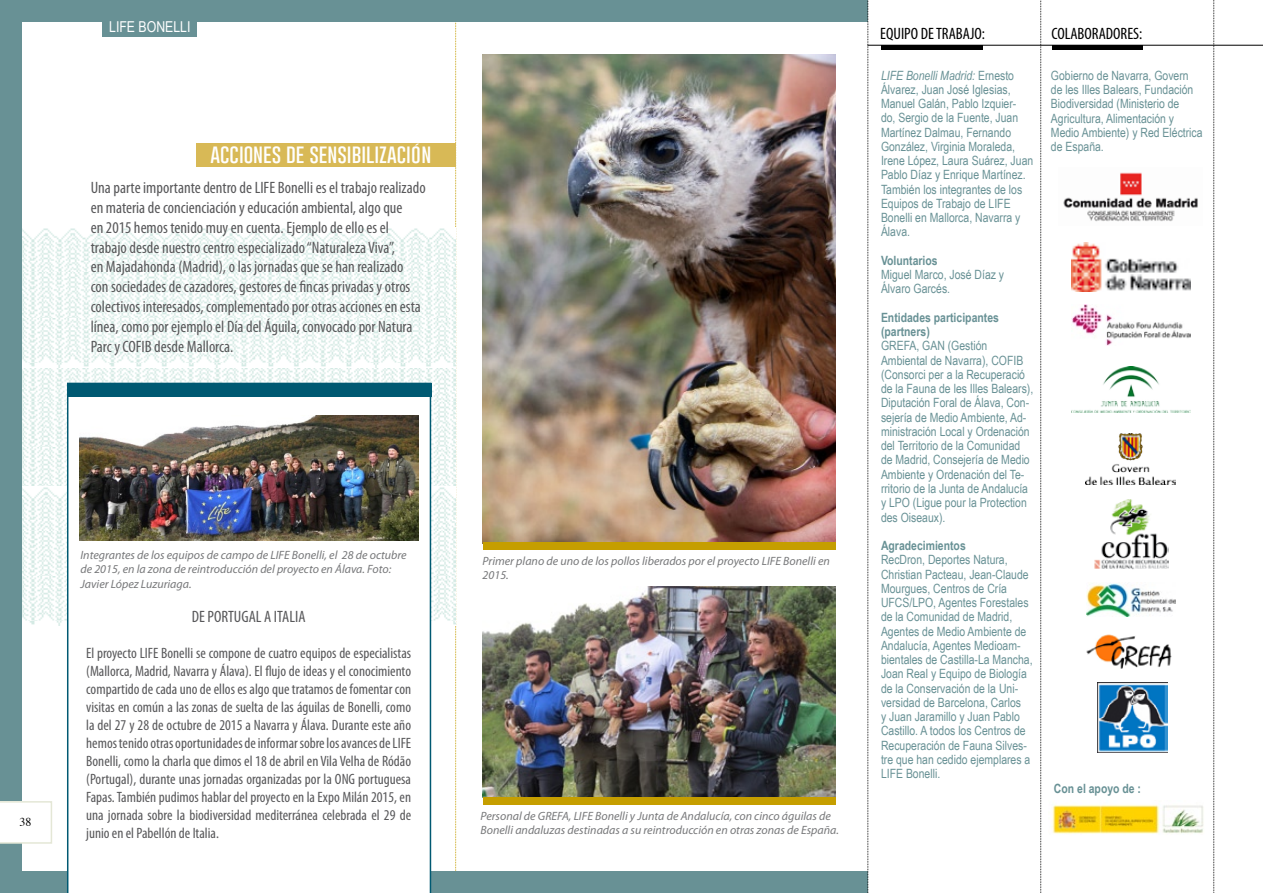
<style>
.page{position:relative;width:1263px;height:893px;background:#fff}
.page>*{position:absolute;margin:0;border:0;box-sizing:border-box;transform-origin:0 0}
.t1{font:100 19.5px "Gobold";color:#fff}
.t2{font:condensed 16.5px/19.8px "Myriad Pro";color:#58585a}
.t3{font:condensed 16.5px "Myriad Pro";color:#000}
.t4{font:condensed 15px/18px "Myriad Pro";color:#58585a;text-align:justify}
.t5{font:15px "Arial Narrow";color:#fff}
.t6{font:12.75px/14.2px "Arial Narrow";color:#689195}
.t7{font:700 12.75px/14.2px "Arial Narrow";color:#689195}
.t8{font:italic 12px/14.4px "Myriad Pro";color:#77787a}
.t9{font:12px "Times";color:#000}
.s1{font-style:italic}
</style>
<div class="page">
<svg style="left:455px;top:21px;width:2px;height:851px"></svg>
<img style="left:21px;top:367px;width:434px;height:119px">
<img style="left:21px;top:486px;width:434px;height:140px">
<img style="left:21px;top:228px;width:434px;height:139px">
<div style="left:0;top:0;width:21px;height:893px;background:#689195"></div>
<div style="left:0;top:0;width:867px;height:21px;background:#689195"></div>
<div style="left:0;top:872px;width:867px;height:21px;background:#689195"></div>
<svg style="left:0;top:801px;width:52px;height:43px"></svg>
<img style="left:483px;top:54px;width:352px;height:488px">
<img style="left:483px;top:586px;width:352px;height:211px">
<hr style="left:867px;top:45px;width:396px;height:1px;background:#000">
<svg style="left:867px;top:0;width:2px;height:893px;background:#c1c2c2"></svg>
<svg style="left:1213px;top:0;width:2px;height:893px;background:#c3c3c3"></svg>
<svg style="left:1040px;top:0;width:2px;height:893px;background:#c4c4c4"></svg>
<div style="left:1052px;top:45px;width:91px;height:5px;background:#000"></div>
<div style="left:881px;top:45px;width:101px;height:5px;background:#000"></div>
<img style="left:1052px;top:805px;width:152px;height:29px">
<img style="left:1063px;top:172px;width:135px;height:50px">
<img style="left:1071px;top:243px;width:119px;height:48px">
<img style="left:1071px;top:304px;width:119px;height:41px">
<img style="left:1071px;top:366px;width:119px;height:47px">
<img style="left:1086px;top:433px;width:89px;height:51px">
<img style="left:1094px;top:499px;width:75px;height:71px">
<img style="left:1086px;top:583px;width:90px;height:34px">
<img style="left:1086px;top:634px;width:86px;height:35px">
<img style="left:1098px;top:682px;width:70px;height:70px">
<div style="left:197px;top:144px;width:259px;height:23px;background:#d8b956"></div>
<svg style="left:67px;top:396px;width:364px;height:497px"></svg>
<div style="left:67px;top:383px;width:364px;height:13px;background:#005972"></div>
<div style="left:483px;top:542px;width:352px;height:8px;background:#c59e00"></div>
<div style="left:483px;top:797px;width:352px;height:8px;background:#c59e00"></div>
<div style="left:102px;top:13px;width:95px;height:24px;background:#689195"></div>
<p class="t5" style="left:109px;top:16px;width:83px">LIFE BONELLI</p>
<h1 class="t1" style="left:210px;top:141px;width:222px">ACCIONES DE SENSIBILIZACIÓN</h1>
<p class="t2" style="left:91px;top:178px;width:336px">Una parte importante dentro de LIFE Bonelli es el trabajo realizado en materia de concienciación y educación ambiental, algo que<br>en 2015 hemos tenido muy en cuenta. Ejemplo de ello es el trabajo desde nuestro centro especializado “Naturaleza Viva”,<br>en Majadahonda (Madrid), o las jornadas que se han realizado<br>con sociedades de cazadores, gestores de fincas privadas y otros colectivos interesados, complementado por otras acciones en esta línea, como por ejemplo el Día del Águila, convocado por Natura Parc y COFIB desde Mallorca.</p>
<p class="t9" style="left:20px;top:810px;width:13px">38</p>
<p class="t8" style="left:80px;top:547px;width:328px">Integrantes de los equipos de campo de LIFE Bonelli, el 28 de octubre de 2015, en la zona de reintroducción del proyecto en Álava. Foto:<br>Javier López Luzuriaga.</p>
<p class="t2" style="left:192px;top:606px;width:115px">DE PORTUGAL A ITALIA</p>
<p class="t4" style="left:86px;top:643px;width:326px">El proyecto LIFE Bonelli se compone de cuatro equipos de especialistas (Mallorca, Madrid, Navarra y Álava). El flujo de ideas y el conocimiento compartido de cada uno de ellos es algo que tratamos de fomentar con visitas en común a las zonas de suelta de las águilas de Bonelli, como la del 27 y 28 de octubre de 2015 a Navarra y Álava. Durante este año hemos tenido otras oportunidades de informar sobre los avances de LIFE Bonelli, como la charla que dimos el 18 de abril en Vila Velha de Ródão (Portugal), durante unas jornadas organizadas por la ONG portuguesa Fapas. También pudimos hablar del proyecto en la Expo Milán 2015, en una jornada sobre la biodiversidad mediterránea celebrada el 29 de junio en el Pabellón de Italia.</p>
<p class="t8" style="left:483px;top:554px;width:349px">Primer plano de uno de los pollos liberados por el proyecto LIFE Bonelli en<br>2015.</p>
<p class="t8" style="left:480px;top:809px;width:360px">Personal de GREFA, LIFE Bonelli y Junta de Andalucía, con cinco águilas de<br>Bonelli andaluzas destinadas a su reintroducción en otras zonas de España.</p>
<p class="t3" style="left:880px;top:23px;width:106px">EQUIPO DE TRABAJO:</p>
<p class="t3" style="left:1051px;top:23px;width:92px">COLABORADORES:</p>
<p class="t6" style="left:881px;top:68px;width:154px"><span class="s1">LIFE Bonelli Madrid:</span> Ernesto<br>Álvarez, Juan José Iglesias,<br>Manuel Galán, Pablo Izquier&shy;do, Sergio de la Fuente, Juan<br>Martínez Dalmau, Fernando<br>González, Virginia Moraleda,<br>Irene López, Laura Suárez, Juan<br>Pablo Díaz y Enrique Martínez.<br>También los integrantes de los<br>Equipos de Trabajo de LIFE<br>Bonelli en Mallorca, Navarra y<br>Álava.</p>
<p class="t7" style="left:881px;top:253px;width:58px">Voluntarios</p>
<p class="t6" style="left:881px;top:267px;width:125px">Miguel Marco, José Díaz y<br>Álvaro Garcés.</p>
<p class="t7" style="left:881px;top:310px;width:119px">Entidades participantes (partners)</p>
<p class="t6" style="left:881px;top:338px;width:154px">GREFA, GAN (Gestión<br>Ambiental de Navarra), COFIB (Consorci per a la Recuperació de la Fauna de les Illes Balears),<br>Diputación Foral de Álava, Con&shy;sejería de Medio Ambiente, Ad&shy;ministración Local y Ordenación del Territorio de la Comunidad de Madrid, Consejería de Medio<br>Ambiente y Ordenación del Te&shy;rritorio de la Junta de Andalucía y LPO (Ligue pour la Protection des Oiseaux).</p>
<p class="t7" style="left:881px;top:538px;width:86px">Agradecimientos</p>
<p class="t6" style="left:881px;top:552px;width:153px">RecDron, Deportes Natura,<br>Christian Pacteau, Jean-Claude<br>Mourgues, Centros de Cría<br>UFCS/LPO, Agentes Forestales de la Comunidad de Madrid,<br>Agentes de Medio Ambiente de<br>Andalucía, Agentes Medioam&shy;bientales de Castilla-La Mancha,<br>Joan Real y Equipo de Biología de la Conservación de la Uni&shy;versidad de Barcelona, Carlos<br>y Juan Jaramillo y Juan Pablo<br>Castillo. A todos los Centros de<br>Recuperación de Fauna Silves&shy;tre que han cedido ejemplares a<br>LIFE Bonelli.</p>
<p class="t6" style="left:1051px;top:68px;width:153px">Gobierno de Navarra, Govern de les Illes Balears, Fundación<br>Biodiversidad (Ministerio de<br>Agricultura, Alimentación y<br>Medio Ambiente) y Red Eléctrica de España.</p>
<p class="t7" style="left:1054px;top:780px;width:89px">Con el apoyo de :</p>
</div>
